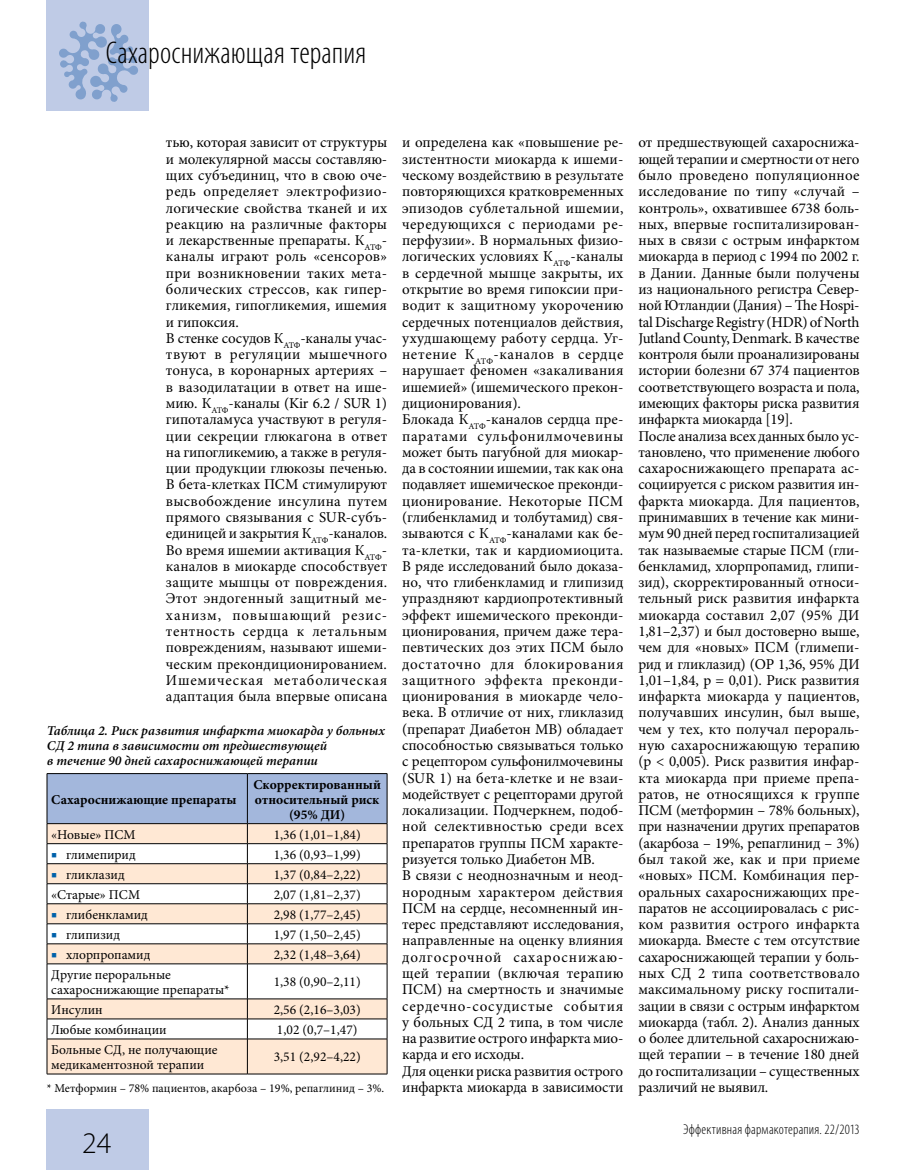
<style>
.page{position:relative;width:915px;height:1170px;background:#fff}
.page>*{position:absolute;margin:0;border:0;box-sizing:border-box;transform-origin:0 0}
.t1{font:300 condensed 31.5px "Myriad Pro";letter-spacing:.005em;color:#000}
.t2{font:300 30px "Myriad Pro";color:#000}
.t3{font:15px/16.2px "Minion Pro";color:#000}
.t4{font:300 condensed 14.25px "Myriad Pro";letter-spacing:.015em;color:#000}
.t5{font:13.5px/15px "Minion Pro";color:#000}
.t6{font:italic 600 13.5px/15px "Minion Pro";color:#000}
.t7{font:700 13.5px/15px "Minion Pro";color:#000;text-align:center}
.t8{font:12px "Minion Pro";color:#000}
.s1{font-size:15px;color:#0061aa}
</style>
<div class="page">
<div style="left:47px;top:0;width:102px;height:111px;background:#bfcbe6"></div>
<div style="left:47px;top:1108px;width:102px;height:61px;background:#bfcbe6"></div>
<svg style="left:59px;top:22px;width:79px;height:80px"></svg>
<div style="left:48px;top:1039px;width:338px;height:34px;background:#ffe8d4"></div>
<svg style="left:48px;top:964px;width:338px;height:74px"></svg>
<svg style="left:47px;top:774px;width:340px;height:189px"></svg>
<hr style="left:47px;top:963px;width:200px;height:1px;background:#000">
<hr style="left:47px;top:963px;width:1px;height:35px;background:#000">
<hr style="left:247px;top:963px;width:140px;height:1px;background:#000">
<hr style="left:247px;top:963px;width:1px;height:35px;background:#000">
<hr style="left:386px;top:963px;width:1px;height:35px;background:#000">
<hr style="left:47px;top:998px;width:200px;height:1px;background:#000">
<hr style="left:247px;top:998px;width:140px;height:1px;background:#000">
<hr style="left:47px;top:1018px;width:200px;height:1px;background:#000">
<svg style="left:47px;top:998px;width:1px;height:40px"></svg>
<hr style="left:247px;top:1018px;width:140px;height:1px;background:#000">
<svg style="left:247px;top:998px;width:1px;height:40px"></svg>
<svg style="left:386px;top:998px;width:1px;height:40px"></svg>
<hr style="left:47px;top:1038px;width:200px;height:1px;background:#000">
<hr style="left:47px;top:1039px;width:1px;height:34px;background:#000">
<hr style="left:247px;top:1038px;width:140px;height:1px;background:#000">
<hr style="left:247px;top:1039px;width:1px;height:34px;background:#000">
<hr style="left:386px;top:1039px;width:1px;height:34px;background:#000">
<hr style="left:47px;top:1073px;width:200px;height:1px;background:#000">
<hr style="left:247px;top:1073px;width:140px;height:1px;background:#000">
<hr style="left:47px;top:773px;width:200px;height:1px;background:#000">
<hr style="left:247px;top:773px;width:140px;height:1px;background:#000">
<hr style="left:47px;top:773px;width:1px;height:50px;background:#000">
<hr style="left:386px;top:773px;width:1px;height:50px;background:#000">
<hr style="left:47px;top:823px;width:200px;height:1px;background:#000">
<hr style="left:247px;top:823px;width:140px;height:1px;background:#000">
<h1 class="t1" style="left:106px;top:34px;width:262px">Сахароснижающая терапия</h1>
<p class="t3" style="left:166px;top:134px;width:223px">тью, которая зависит от структуры и молекулярной массы составляю&shy;щих субъединиц, что в свою оче&shy;редь определяет электрофизио&shy;логические свойства тканей и их реакцию на различные факторы и лекарственные препараты. К<sub>АТФ&shy;</sub>каналы играют роль «сенсоров» при возникновении таких мета&shy;болических стрессов, как гипер&shy;гликемия, гипогликемия, ишемия и гипоксия.<br>В стенке сосудов К<sub>АТФ</sub>-каналы учас&shy;твуют в регуляции мышечного тонуса, в коронарных артериях – в вазодилатации в ответ на ише&shy;мию. К<sub>АТФ</sub>-каналы (Kir 6.2 / SUR 1) гипоталамуса участвуют в регуля&shy;ции секреции глюкагона в ответ на гипогликемию, а также в регуля&shy;ции продукции глюкозы печенью.<br>В бета-клетках ПСМ стимулируют высвобождение инсулина путем прямого связывания с SUR-субъ&shy;единицей и закрытия К<sub>АТФ</sub>-каналов.<br>Во время ишемии активация К<sub>АТФ&shy;</sub>каналов в миокарде способствует защите мышцы от повреждения.<br>Этот эндогенный защитный ме&shy;ханизм, повышающий резис&shy;тентность сердца к летальным повреждениям, называют ишеми&shy;ческим прекондиционированием.<br>Ишемическая метаболическая адаптация была впервые описана</p>
<p class="t3" style="left:402px;top:135px;width:223px">и определена как «повышение ре&shy;зистентности миокарда к ишеми&shy;ческому воздействию в результате повторяющихся кратковременных эпизодов сублетальной ишемии, чередующихся с периодами ре&shy;перфузии». В нормальных физио&shy;логических условиях К<sub>АТФ</sub>-каналы в сердечной мышце закрыты, их открытие во время гипоксии при&shy;водит к защитному укорочению сердечных потенциалов действия, ухудшающему работу сердца. Уг&shy;нетение К<sub>АТФ</sub>-каналов в сердце нарушает феномен «закаливания ишемией» (ишемического прекон&shy;диционирования).<br>Блокада К<sub>АТФ</sub>-каналов сердца пре&shy;паратами сульфонилмочевины может быть пагубной для миокар&shy;да в состоянии ишемии, так как она подавляет ишемическое преконди&shy;ционирование. Некоторые ПСМ (глибенкламид и толбутамид) свя&shy;зываются с К<sub>АТФ</sub>-каналами как бе&shy;та-клетки, так и кардиомиоцита.<br>В ряде исследований было доказа&shy;но, что глибенкламид и глипизид упраздняют кардиопротективный эффект ишемического преконди&shy;ционирования, причем даже тера&shy;певтических доз этих ПСМ было достаточно для блокирования защитного эффекта преконди&shy;ционирования в миокарде чело&shy;века. В отличие от них, гликлазид (препарат Диабетон МВ) обладает способностью связываться только с рецептором сульфонилмочевины (SUR 1) на бета-клетке и не взаи&shy;модействует с рецепторами другой локализации. Подчеркнем, подоб&shy;ной селективностью среди всех препаратов группы ПСМ характе&shy;ризуется только Диабетон МВ.<br>В связи с неоднозначным и неод&shy;нородным характером действия<br>ПСМ на сердце, несомненный ин&shy;терес представляют исследования, направленные на оценку влияния долгосрочной сахароснижаю&shy;щей терапии (включая терапию<br>ПСМ) на смертность и значимые сердечно-сосудистые события у больных СД 2 типа, в том числе на развитие острого инфаркта мио&shy;карда и его исходы.<br>Для оценки риска развития острого инфаркта миокарда в зависимости</p>
<p class="t3" style="left:638px;top:135px;width:223px">от предшествующей сахароснижа&shy;ющей терапии и смертности от него было проведено популяционное исследование по типу «случай – контроль», охватившее 6738 боль&shy;ных, впервые госпитализирован&shy;ных в связи с острым инфарктом миокарда в период с 1994 по 2002 г. в Дании. Данные были получены из национального регистра Север&shy;ной Ютландии (Дания) – The Hospi&shy;tal Discharge Registry (HDR) of North<br>Jutland County, Denmark. В качестве контроля были проанализированы истории болезни 67 374 пациентов соответствующего возраста и пола, имеющих факторы риска развития инфаркта миокарда [19].<br>После анализа всех данных было ус&shy;тановлено, что применение любого сахароснижающего препарата ас&shy;социируется с риском развития ин&shy;фаркта миокарда. Для пациентов, принимавших в течение как мини&shy;мум 90 дней перед госпитализацией так называемые старые ПСМ (гли&shy;бенкламид, хлорпропамид, глипи&shy;зид), скорректированный относи&shy;тельный риск развития инфаркта миокарда составил 2,07 (95% ДИ<br>1,81–2,37) и был достоверно выше, чем для «новых» ПСМ (глимепи&shy;рид и гликлазид) (ОР 1,36, 95% ДИ<br>1,01–1,84, p = 0,01). Риск развития инфаркта миокарда у пациентов, получавших инсулин, был выше, чем у тех, кто получал перораль&shy;ную сахароснижающую терапию (p &lt; 0,005). Риск развития инфар&shy;кта миокарда при приеме препа&shy;ратов, не относящихся к группе<br>ПСМ (метформин – 78% больных), при назначении других препаратов (акарбоза – 19%, репаглинид – 3%) был такой же, как и при приеме «новых» ПСМ. Комбинация пер&shy;оральных сахароснижающих пре&shy;паратов не ассоциировалась с рис&shy;ком развития острого инфаркта миокарда. Вместе с тем отсутствие сахароснижающей терапии у боль&shy;ных СД 2 типа соответствовало максимальному риску госпитали&shy;зации в связи с острым инфарктом миокарда (табл. 2). Анализ данных о более длительной сахароснижаю&shy;щей терапии – в течение 180 дней до госпитализации – существенных различий не выявил.</p>
<p class="t6" style="left:47px;top:722px;width:339px">Таблица 2. Риск развития инфаркта миокарда у больных<br>СД 2 типа в зависимости от предшествующей<br>в течение 90 дней сахароснижающей терапии</p>
<p class="t7" style="left:51px;top:791px;width:187px">Сахароснижающие препараты</p>
<p class="t7" style="left:253px;top:776px;width:129px">Скорректированный относительный риск (95% ДИ)</p>
<p class="t5" style="left:51px;top:826px;width:86px">«Новые» ПСМ</p>
<p class="t5" style="left:273px;top:826px;width:88px">1,36 (1,01–1,84)</p>
<p class="t5" style="left:51px;top:846px;width:86px"><span class="s1">■</span> глимепирид</p>
<p class="t5" style="left:273px;top:846px;width:88px">1,36 (0,93–1,99)</p>
<p class="t5" style="left:51px;top:866px;width:75px"><span class="s1">■</span> гликлазид</p>
<p class="t5" style="left:273px;top:866px;width:88px">1,37 (0,84–2,22)</p>
<p class="t5" style="left:51px;top:886px;width:90px">«Старые» ПСМ</p>
<p class="t5" style="left:273px;top:886px;width:88px">2,07 (1,81–2,37)</p>
<p class="t5" style="left:51px;top:906px;width:98px"><span class="s1">■</span> глибенкламид</p>
<p class="t5" style="left:273px;top:906px;width:88px">2,98 (1,77–2,45)</p>
<p class="t5" style="left:51px;top:926px;width:70px"><span class="s1">■</span> глипизид</p>
<p class="t5" style="left:273px;top:926px;width:88px">1,97 (1,50–2,45)</p>
<p class="t5" style="left:51px;top:946px;width:101px"><span class="s1">■</span> хлорпропамид</p>
<p class="t5" style="left:273px;top:946px;width:88px">2,32 (1,48–3,64)</p>
<p class="t5" style="left:51px;top:966px;width:180px">Другие пероральные сахароснижающие препараты*</p>
<p class="t5" style="left:273px;top:974px;width:88px">1,38 (0,90–2,11)</p>
<p class="t5" style="left:51px;top:1001px;width:53px">Инсулин</p>
<p class="t5" style="left:273px;top:1001px;width:88px">2,56 (2,16–3,03)</p>
<p class="t5" style="left:51px;top:1021px;width:117px">Любые комбинации</p>
<p class="t5" style="left:277px;top:1021px;width:82px">1,02 (0,7–1,47)</p>
<p class="t5" style="left:51px;top:1042px;width:168px">Больные СД, не получающие медикаментозной терапии</p>
<p class="t5" style="left:273px;top:1049px;width:88px">3,51 (2,92–4,22)</p>
<p class="t8" style="left:47px;top:1079px;width:339px">* Метформин – 78% пациентов, акарбоза – 19%, репаглинид – 3%.</p>
<h2 class="t2" style="left:82px;top:1125px;width:31px">24</h2>
<p class="t4" style="left:682px;top:1120px;width:178px">Эффективная фармакотерапия. 22/2013</p>
</div>
